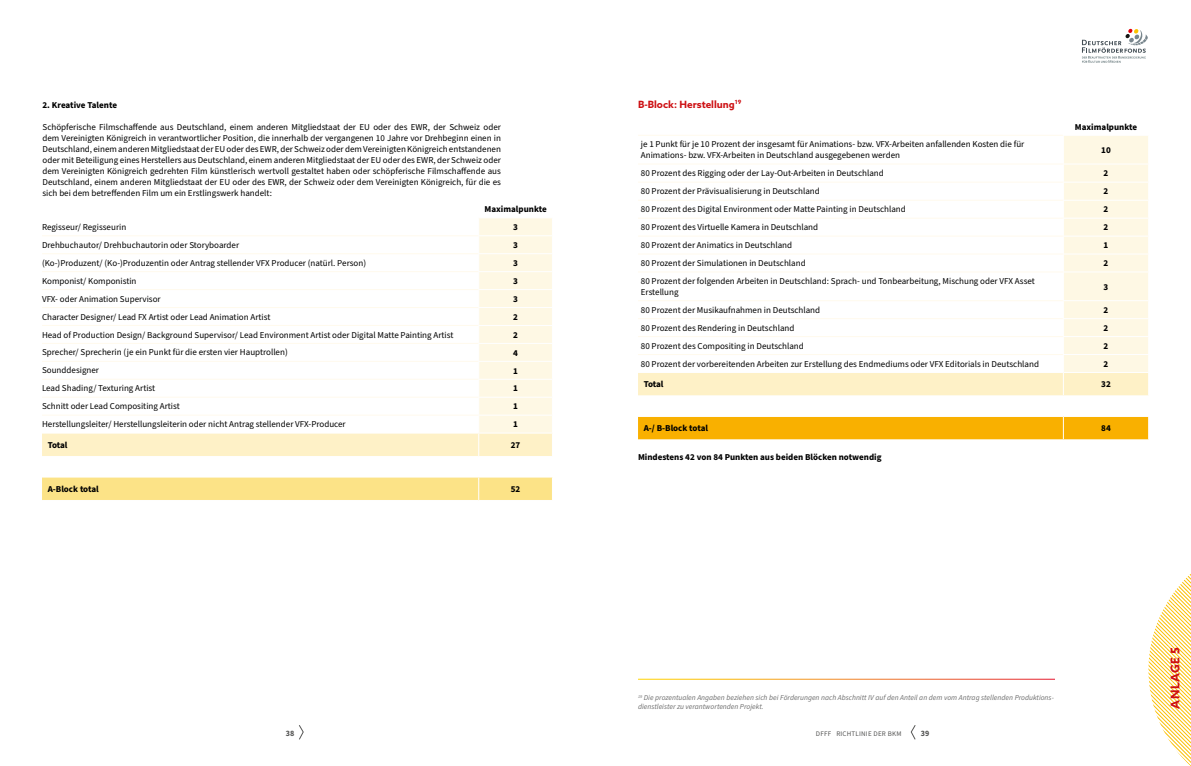
<style>
.page{position:relative;width:1191px;height:766px;background:#fff}
.page>*{position:absolute;margin:0;border:0;box-sizing:border-box;transform-origin:0 0}
.Headline2{font:700 12px "Azo Sans";letter-spacing:.03em;color:#cd1013}
.Zwischenüberschrift{font:700 10px "Azo Sans";color:#cd1013}
.Fließtext_Tabelle{font:9px "Source Sans Pro";color:#000}
.Fließtext{font:9px/11px "Source Sans Pro";color:#000;text-align:justify}
.Fließtext-2{font:700 9px "Source Sans Pro";color:#000}
.Fließtext_Tabelle-2{font:700 9px "Source Sans Pro";letter-spacing:-.01em;color:#000}
.Tabelle_Zahl___Punkt{font:700 9px "Source Sans Pro";color:#000}
.t1{font:700 8px "Source Sans Pro";color:#565655}
.Fußnoten{font:italic 7.5px/9px "Source Sans Pro";color:#6e6e6e}
.t2{font:7px "Source Sans Pro";letter-spacing:.03em;color:#565655}
</style>
<div class="page">
<svg style="left:910px;top:725px;width:6px;height:15px"></svg>
<svg style="left:299px;top:725px;width:5px;height:15px"></svg>
<svg style="left:1082px;top:29px;width:65px;height:34px"></svg>
<svg style="left:1148px;top:574px;width:43px;height:191px"></svg>
<svg style="left:42px;top:218px;width:511px;height:282px"></svg>
<svg style="left:638px;top:135px;width:511px;height:304px"></svg>
<hr style="left:638px;top:217px;width:424px;height:1px;background:#fffaed">
<hr style="left:638px;top:235px;width:424px;height:1px;background:#fffaed">
<hr style="left:638px;top:253px;width:424px;height:1px;background:#fffaed">
<hr style="left:638px;top:271px;width:424px;height:1px;background:#fffaed">
<hr style="left:638px;top:300px;width:424px;height:1px;background:#fffaed">
<hr style="left:638px;top:318px;width:424px;height:1px;background:#fffaed">
<hr style="left:638px;top:336px;width:424px;height:1px;background:#fffaed">
<hr style="left:638px;top:354px;width:424px;height:1px;background:#fffaed">
<p class="Fließtext-2" style="left:43px;top:98px;width:76px">2. Kreative Talente</p>
<p class="Fließtext" style="left:43px;top:121px;width:460px">Schöpferische Filmschaffende aus Deutschland, einem anderen Mitgliedstaat der EU oder des EWR, der Schweiz oder dem Vereinigten Königreich in verantwortlicher Position, die innerhalb der vergangenen 10 Jahre vor Drehbeginn einen in Deutschland, einem anderen Mitgliedstaat der EU oder des EWR, der Schweiz oder dem Vereinigten Königreich entstandenen oder mit Beteiligung eines Herstellers aus Deutschland, einem anderen Mitgliedstaat der EU oder des EWR, der Schweiz oder dem Vereinigten Königreich gedrehten Film künstlerisch wertvoll gestaltet haben oder schöpferische Filmschaffende aus Deutschland, einem anderen Mitgliedstaat der EU oder des EWR, der Schweiz oder dem Vereinigten Königreich, für die es sich bei dem betreffenden Film um ein Erstlingswerk handelt:</p>
<p class="Fließtext-2" style="left:484px;top:203px;width:64px">Maximalpunkte</p>
<p class="Fließtext_Tabelle" style="left:42px;top:221px;width:86px">Regisseur/ Regisseurin</p>
<p class="Tabelle_Zahl___Punkt" style="left:513px;top:221px;width:6px">3</p>
<p class="Fließtext_Tabelle" style="left:42px;top:239px;width:199px">Drehbuchautor/ Drehbuchautorin oder Storyboarder</p>
<p class="Tabelle_Zahl___Punkt" style="left:513px;top:239px;width:6px">3</p>
<p class="Fließtext_Tabelle" style="left:42px;top:257px;width:325px">(Ko-)Produzent/ (Ko-)Produzentin oder Antrag stellender VFX Producer (natürl. Person)</p>
<p class="Tabelle_Zahl___Punkt" style="left:513px;top:257px;width:6px">3</p>
<p class="Fließtext_Tabelle" style="left:42px;top:274px;width:96px">Komponist/ Komponistin</p>
<p class="Tabelle_Zahl___Punkt" style="left:513px;top:274px;width:6px">3</p>
<p class="Fließtext_Tabelle" style="left:42px;top:292px;width:120px">VFX- oder Animation Supervisor</p>
<p class="Tabelle_Zahl___Punkt" style="left:513px;top:292px;width:6px">3</p>
<p class="Fließtext_Tabelle" style="left:42px;top:310px;width:230px">Character Designer/ Lead FX Artist oder Lead Animation Artist</p>
<p class="Tabelle_Zahl___Punkt" style="left:513px;top:310px;width:6px">2</p>
<p class="Fließtext_Tabelle" style="left:42px;top:328px;width:413px">Head of Production Design/ Background Supervisor/ Lead Environment Artist oder Digital Matte Painting Artist</p>
<p class="Tabelle_Zahl___Punkt" style="left:513px;top:328px;width:6px">2</p>
<p class="Fließtext_Tabelle" style="left:42px;top:346px;width:247px">Sprecher/ Sprecherin (je ein Punkt für die ersten vier Hauptrollen)</p>
<p class="Tabelle_Zahl___Punkt" style="left:513px;top:346px;width:6px">4</p>
<p class="Fließtext_Tabelle" style="left:42px;top:364px;width:59px">Sounddesigner</p>
<p class="Tabelle_Zahl___Punkt" style="left:513px;top:364px;width:6px">1</p>
<p class="Fließtext_Tabelle" style="left:42px;top:382px;width:115px">Lead Shading/ Texturing Artist</p>
<p class="Tabelle_Zahl___Punkt" style="left:513px;top:382px;width:6px">1</p>
<p class="Fließtext_Tabelle" style="left:42px;top:400px;width:139px">Schnitt oder Lead Compositing Artist</p>
<p class="Tabelle_Zahl___Punkt" style="left:513px;top:400px;width:6px">1</p>
<p class="Fließtext_Tabelle" style="left:42px;top:418px;width:305px">Herstellungsleiter/ Herstellungsleiterin oder nicht Antrag stellender VFX-Producer</p>
<p class="Tabelle_Zahl___Punkt" style="left:513px;top:418px;width:6px">1</p>
<p class="Fließtext_Tabelle-2" style="left:48px;top:438px;width:21px">Total</p>
<p class="Tabelle_Zahl___Punkt" style="left:511px;top:438px;width:11px">27</p>
<p class="Fließtext_Tabelle-2" style="left:48px;top:482px;width:53px">A-Block total</p>
<p class="Tabelle_Zahl___Punkt" style="left:511px;top:482px;width:11px">52</p>
<p class="Zwischenüberschrift" style="left:638px;top:97px;width:105px">B-Block: Herstellung<sup>19</sup></p>
<p class="Fließtext_Tabelle" style="left:641px;top:138px;width:385px">je 1 Punkt für je 10 Prozent der insgesamt für Animations- bzw. VFX-Arbeiten anfallenden Kosten die für</p>
<p class="Fließtext_Tabelle" style="left:641px;top:149px;width:261px">Animations- bzw. VFX-Arbeiten in Deutschland ausgegebenen werden</p>
<p class="Fließtext-2" style="left:1075px;top:120px;width:64px">Maximalpunkte</p>
<p class="Tabelle_Zahl___Punkt" style="left:1101px;top:144px;width:11px">10</p>
<p class="Fließtext_Tabelle" style="left:641px;top:167px;width:244px">80 Prozent des Rigging oder der Lay-Out-Arbeiten in Deutschland</p>
<p class="Tabelle_Zahl___Punkt" style="left:1103px;top:167px;width:6px">2</p>
<p class="Fließtext_Tabelle" style="left:641px;top:185px;width:180px">80 Prozent der Prävisualisierung in Deutschland</p>
<p class="Tabelle_Zahl___Punkt" style="left:1103px;top:185px;width:6px">2</p>
<p class="Fließtext_Tabelle" style="left:641px;top:203px;width:266px">80 Prozent des Digital Environment oder Matte Painting in Deutschland</p>
<p class="Tabelle_Zahl___Punkt" style="left:1103px;top:203px;width:6px">2</p>
<p class="Fließtext_Tabelle" style="left:641px;top:221px;width:179px">80 Prozent des Virtuelle Kamera in Deutschland</p>
<p class="Tabelle_Zahl___Punkt" style="left:1103px;top:221px;width:6px">2</p>
<p class="Fließtext_Tabelle" style="left:641px;top:239px;width:153px">80 Prozent der Animatics in Deutschland</p>
<p class="Tabelle_Zahl___Punkt" style="left:1103px;top:239px;width:6px">1</p>
<p class="Fließtext_Tabelle" style="left:641px;top:257px;width:166px">80 Prozent der Simulationen in Deutschland</p>
<p class="Tabelle_Zahl___Punkt" style="left:1103px;top:257px;width:6px">2</p>
<p class="Fließtext_Tabelle" style="left:641px;top:275px;width:395px">80 Prozent der folgenden Arbeiten in Deutschland: Sprach- und Tonbearbeitung, Mischung oder VFX Asset</p>
<p class="Fließtext_Tabelle" style="left:641px;top:286px;width:39px">Erstellung</p>
<p class="Tabelle_Zahl___Punkt" style="left:1103px;top:280px;width:6px">3</p>
<p class="Fließtext_Tabelle" style="left:641px;top:304px;width:181px">80 Prozent der Musikaufnahmen in Deutschland</p>
<p class="Tabelle_Zahl___Punkt" style="left:1103px;top:304px;width:6px">2</p>
<p class="Fließtext_Tabelle" style="left:641px;top:321px;width:155px">80 Prozent des Rendering in Deutschland</p>
<p class="Tabelle_Zahl___Punkt" style="left:1103px;top:321px;width:6px">2</p>
<p class="Fließtext_Tabelle" style="left:641px;top:339px;width:164px">80 Prozent des Compositing in Deutschland</p>
<p class="Tabelle_Zahl___Punkt" style="left:1103px;top:339px;width:6px">2</p>
<p class="Fließtext_Tabelle" style="left:641px;top:357px;width:399px">80 Prozent der vorbereitenden Arbeiten zur Erstellung des Endmediums oder VFX Editorials in Deutschland</p>
<p class="Tabelle_Zahl___Punkt" style="left:1103px;top:357px;width:6px">2</p>
<p class="Fließtext_Tabelle-2" style="left:643px;top:378px;width:21px">Total</p>
<p class="Tabelle_Zahl___Punkt" style="left:1101px;top:378px;width:11px">32</p>
<p class="Fließtext_Tabelle-2" style="left:643px;top:422px;width:66px">A-/ B-Block total</p>
<p class="Tabelle_Zahl___Punkt" style="left:1101px;top:422px;width:11px">84</p>
<p class="Fließtext-2" style="left:638px;top:450px;width:245px">Mindestens 42 von 84 Punkten aus beiden Blöcken notwendig</p>
<p class="Fußnoten" style="left:638px;top:693px;width:417px"><sup>19</sup> Die prozentualen Angaben beziehen sich bei Förderungen nach Abschnitt IV auf den Anteil an dem vom Antrag stellenden Produktions&shy;dienstleister zu verantwortenden Projekt.</p>
<p class="t1" style="left:286px;top:727px;width:10px">38</p>
<p class="t2" style="left:816px;top:728px;width:87px">DFFF RICHTLINIE DER BKM</p>
<p class="t1" style="left:921px;top:727px;width:10px">39</p>
<p class="Headline2" style="left:1167px;top:708px;width:63px;rotate:-90deg">ANLAGE 5</p>
</div>
